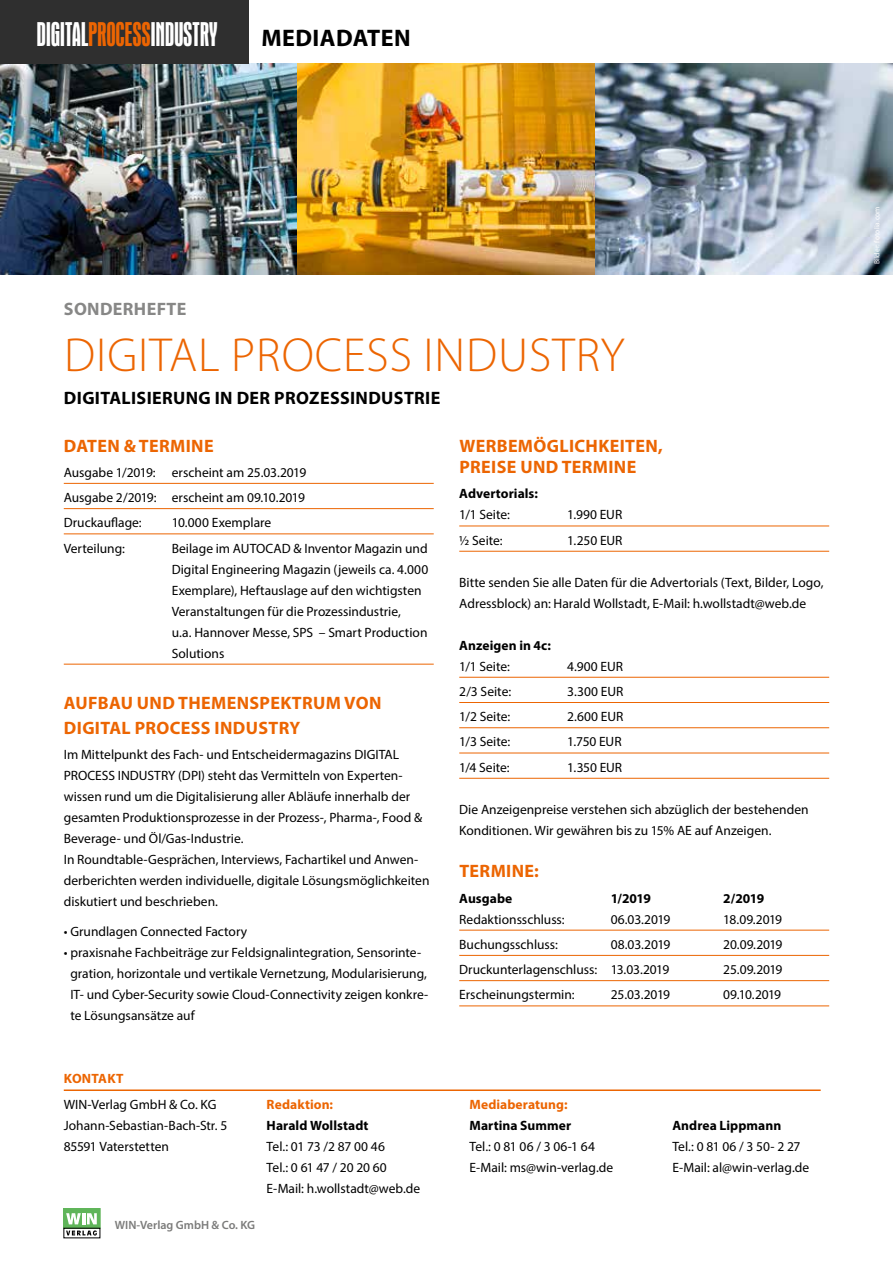
<style>
.page{position:relative;width:893px;height:1263px;background:#fff}
.page>*{position:absolute;margin:0;border:0;box-sizing:border-box;transform-origin:0 0}
.t1{font:300 48px "Myriad Pro";letter-spacing:.02em;color:#ec6502}
.t2{font:condensed 34.95px "Aurora BT";letter-spacing:-.005em;color:#fff}
.t3{font:700 24px "Myriad Pro";letter-spacing:.02em;color:#000}
.t4{font:700 18px/25.2px "Myriad Pro";letter-spacing:.02em;color:#ec6502}
.t5{font:700 18px "Myriad Pro";letter-spacing:.02em;color:#000}
.t6{font:700 18px "Myriad Pro";letter-spacing:.02em;color:#878786}
.t7{font:13.5px/21px "Myriad Pro";color:#000}
.t8{font:700 13.5px "Myriad Pro";letter-spacing:.005em;color:#000}
.t9{font:700 13.5px "Myriad Pro";letter-spacing:.005em;color:#ec6502}
.t10{font:600 12px "Myriad Pro";color:#7b7b7a}
.t11{font:7.5px "Myriad Pro";letter-spacing:.01em;color:#fff}
.s1{color:#ec6502}
</style>
<div class="page">
<img style="left:0;top:64px;width:893px;height:210px">
<div style="left:0;top:0;width:249px;height:64px;background:#2f2f2f"></div>
<hr style="left:64px;top:483px;width:370px;height:1px;background:#ec6502">
<hr style="left:64px;top:508px;width:370px;height:1px;background:#ec6502">
<hr style="left:64px;top:534px;width:370px;height:1px;background:#ec6502">
<hr style="left:64px;top:664px;width:370px;height:1px;background:#ec6502">
<hr style="left:459px;top:526px;width:370px;height:1px;background:#ec6502">
<hr style="left:459px;top:551px;width:370px;height:1px;background:#ec6502">
<hr style="left:459px;top:677px;width:370px;height:1px;background:#ec6502">
<hr style="left:459px;top:702px;width:370px;height:1px;background:#ec6502">
<hr style="left:459px;top:727px;width:370px;height:1px;background:#ec6502">
<hr style="left:459px;top:753px;width:370px;height:1px;background:#ec6502">
<hr style="left:459px;top:778px;width:370px;height:1px;background:#ec6502">
<hr style="left:459px;top:930px;width:370px;height:1px;background:#ec6502">
<hr style="left:459px;top:955px;width:370px;height:1px;background:#ec6502">
<hr style="left:459px;top:980px;width:370px;height:1px;background:#ec6502">
<hr style="left:459px;top:1006px;width:370px;height:1px;background:#ec6502">
<svg style="left:67px;top:1235px;width:30px;height:1px"></svg>
<div style="left:64px;top:1208px;width:36px;height:20px;background:#60b55a"></div>
<div style="left:64px;top:1208px;width:36px;height:20px;border:1px solid #60b55a"></div>
<svg style="left:66px;top:1213px;width:31px;height:11px"></svg>
<div style="left:64px;top:1228px;width:36px;height:10px;border:1px solid #000"></div>
<svg style="left:66px;top:1230px;width:31px;height:5px"></svg>
<hr style="left:64px;top:1089px;width:757px;height:2px;background:#ec6502">
<h2 class="t2" style="left:37px;top:16px;width:182px">DIGITAL<span class="s1">PROCESS</span>INDUSTRY</h2>
<h3 class="t3" style="left:261px;top:23px;width:151px">MEDIADATEN</h3>
<h3 class="t6" style="left:64px;top:298px;width:124px">SONDERHEFTE</h3>
<h1 class="t1" style="left:64px;top:326px;width:562px">DIGITAL PROCESS INDUSTRY</h1>
<h3 class="t5" style="left:64px;top:386px;width:378px">DIGITALISIERUNG IN DER PROZESSINDUSTRIE</h3>
<h3 class="t4" style="left:64px;top:432px;width:151px">DATEN &amp; TERMINE</h3>
<p class="t7" style="left:64px;top:459px;width:244px;line-height:25.2px;text-align:justify">Ausgabe 1/2019: erscheint am 25.03.2019<br>Ausgabe 2/2019: erscheint am 09.10.2019<br>Druckauflage:</p>
<p class="t7" style="left:172px;top:512px;width:101px">10.000 Exemplare</p>
<p class="t7" style="left:64px;top:537px;width:63px">Verteilung:</p>
<p class="t7" style="left:172px;top:537px;width:258px">Beilage im AUTOCAD &amp; Inventor Magazin und Digital Engineering Magazin (jeweils ca. 4.000<br>Exemplare), Heftauslage auf den wichtigsten Veranstaltungen für die Prozessindustrie,<br>u.a. Hannover Messe, SPS – Smart Production Solutions</p>
<h3 class="t4" style="left:64px;top:689px;width:319px">AUFBAU UND THEMENSPEKTRUM VON<br>DIGITAL PROCESS INDUSTRY</h3>
<p class="t7" style="left:64px;top:744px;width:367px">Im Mittelpunkt des Fach- und Entscheidermagazins DIGITAL PROCESS INDUSTRY (DPI) steht das Vermitteln von Experten&shy;wissen rund um die Digitalisierung aller Abläufe innerhalb der gesamten Produktionsprozesse in der Prozess-, Pharma-, Food &amp; Beverage- und Öl/Gas-Industrie.<br>In Roundtable-Gesprächen, Interviews, Fachartikel und Anwen&shy;derberichten werden individuelle, digitale Lösungsmöglichkeiten diskutiert und beschrieben.</p>
<p class="t7" style="left:64px;top:921px;width:185px">• Grundlagen Connected Factory</p>
<p class="t7" style="left:70px;top:942px;width:360px;text-indent:-7px">• praxisnahe Fachbeiträge zur Feldsignalintegration, Sensorinte&shy;gration, horizontale und vertikale Vernetzung, Modularisierung, IT- und Cyber-Security sowie Cloud-Connectivity zeigen konkre&shy;te Lösungsansätze auf</p>
<p class="t9" style="left:64px;top:1070px;width:61px">KONTAKT</p>
<p class="t7" style="left:64px;top:1093px;width:165px">WIN-Verlag GmbH &amp; Co. KG<br>Johann-Sebastian-Bach-Str. 5<br>85591 Vaterstetten</p>
<p class="t9" style="left:267px;top:1095px;width:68px">Redaktion:</p>
<p class="t8" style="left:267px;top:1116px;width:103px">Harald Wollstadt</p>
<p class="t7" style="left:267px;top:1135px;width:155px">Tel.: 01 73 /2 87 00 46<br>Tel.: 0 61 47 / 20 20 60<br>E-Mail: h.wollstadt@web.de</p>
<p class="t10" style="left:115px;top:1218px;width:142px">WIN-Verlag GmbH &amp; Co. KG</p>
<h3 class="t4" style="left:459px;top:434px;width:205px;line-height:21.6px">WERBEMÖGLICHKEITEN,<br>PREISE UND TERMINE</h3>
<p class="t8" style="left:459px;top:485px;width:80px">Advertorials:</p>
<p class="t7" style="left:459px;top:504px;width:52px">1/1 Seite:</p>
<p class="t7" style="left:567px;top:504px;width:57px">1.990 EUR</p>
<p class="t7" style="left:459px;top:529px;width:45px">½ Seite:</p>
<p class="t7" style="left:567px;top:529px;width:57px">1.250 EUR</p>
<p class="t7" style="left:459px;top:571px;width:366px">Bitte senden Sie alle Daten für die Advertorials (Text, Bilder, Logo,<br>Adressblock) an: Harald Wollstadt, E-Mail: h.wollstadt@web.de</p>
<p class="t8" style="left:459px;top:636px;width:93px">Anzeigen in 4c:</p>
<p class="t7" style="left:459px;top:655px;width:52px">1/1 Seite:</p>
<p class="t7" style="left:567px;top:655px;width:57px">4.900 EUR</p>
<p class="t7" style="left:459px;top:681px;width:53px">2/3 Seite:</p>
<p class="t7" style="left:567px;top:681px;width:58px">3.300 EUR</p>
<p class="t7" style="left:459px;top:706px;width:52px">1/2 Seite:</p>
<p class="t7" style="left:567px;top:706px;width:58px">2.600 EUR</p>
<p class="t7" style="left:459px;top:731px;width:52px">1/3 Seite:</p>
<p class="t7" style="left:567px;top:731px;width:56px">1.750 EUR</p>
<p class="t7" style="left:459px;top:756px;width:52px">1/4 Seite:</p>
<p class="t7" style="left:567px;top:756px;width:56px">1.350 EUR</p>
<p class="t7" style="left:459px;top:798px;width:351px">Die Anzeigenpreise verstehen sich abzüglich der bestehenden<br>Konditionen. Wir gewähren bis zu 15% AE auf Anzeigen.</p>
<h3 class="t4" style="left:459px;top:858px;width:81px">TERMINE:</h3>
<p class="t8" style="left:459px;top:889px;width:55px">Ausgabe</p>
<p class="t8" style="left:611px;top:889px;width:42px">1/2019</p>
<p class="t8" style="left:723px;top:889px;width:43px">2/2019</p>
<p class="t7" style="left:459px;top:908px;width:107px">Redaktionsschluss:</p>
<p class="t7" style="left:611px;top:908px;width:61px">06.03.2019</p>
<p class="t7" style="left:723px;top:908px;width:60px">18.09.2019</p>
<p class="t7" style="left:459px;top:933px;width:100px">Buchungsschluss:</p>
<p class="t7" style="left:611px;top:933px;width:61px">08.03.2019</p>
<p class="t7" style="left:723px;top:933px;width:61px">20.09.2019</p>
<p class="t7" style="left:459px;top:959px;width:212px">Druckunterlagenschluss: 13.03.2019</p>
<p class="t7" style="left:723px;top:959px;width:61px">25.09.2019</p>
<p class="t7" style="left:459px;top:984px;width:117px">Erscheinungstermin:</p>
<p class="t7" style="left:611px;top:984px;width:61px">25.03.2019</p>
<p class="t7" style="left:723px;top:984px;width:59px">09.10.2019</p>
<p class="t9" style="left:469px;top:1095px;width:100px">Mediaberatung:</p>
<p class="t8" style="left:469px;top:1116px;width:103px">Martina Summer</p>
<p class="t7" style="left:469px;top:1135px;width:145px">Tel.: 0 81 06 / 3 06-1 64<br>E-Mail: ms@win-verlag.de</p>
<p class="t8" style="left:672px;top:1116px;width:110px">Andrea Lippmann</p>
<p class="t7" style="left:672px;top:1135px;width:138px">Tel.: 0 81 06 / 3 50- 2 27<br>E-Mail: al@win-verlag.de</p>
<p class="t11" style="left:872px;top:264px;width:59px;rotate:-90deg">Bilder: fotolia.com</p>
</div>
